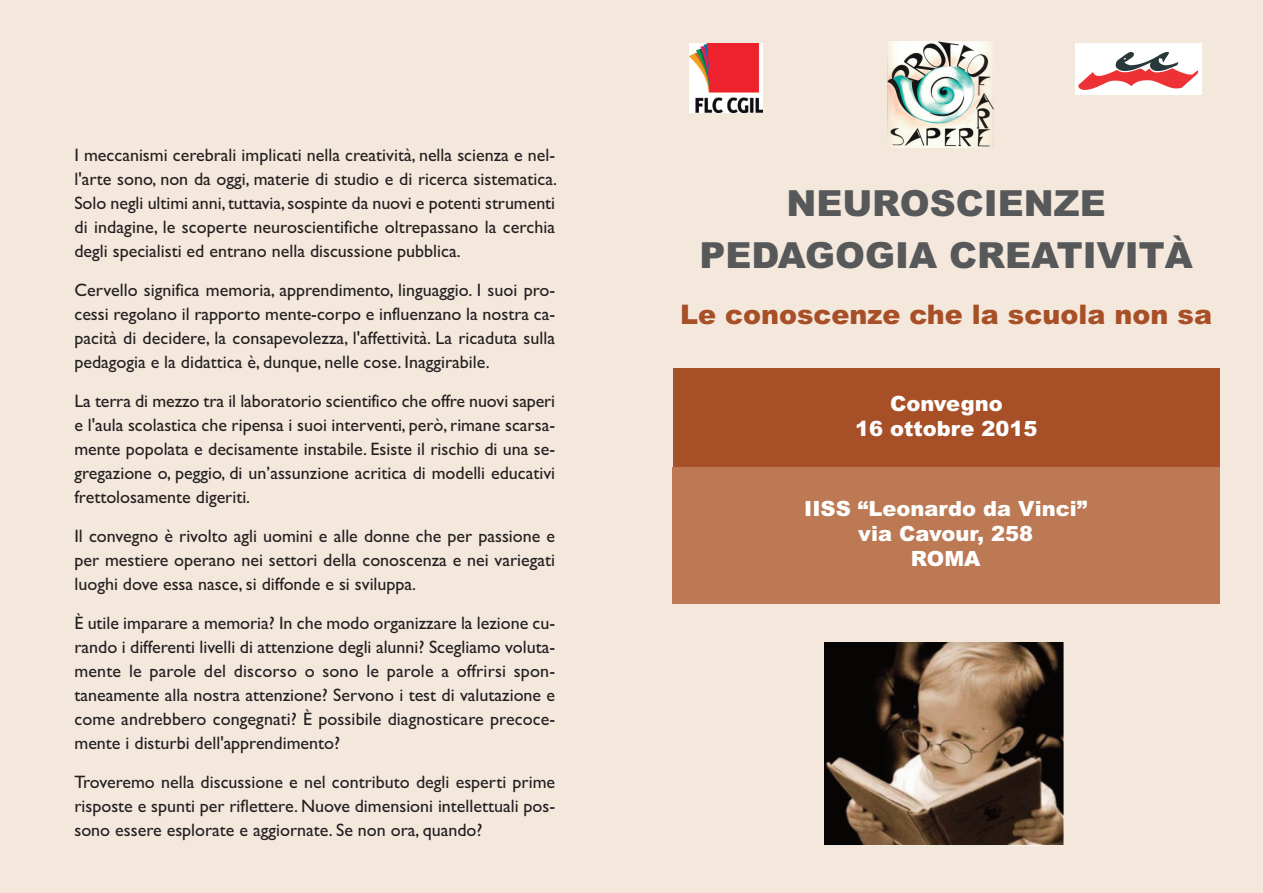
<style>
.page{position:relative;width:1263px;height:893px;background:#f4e8dd}
.page>*{position:absolute;margin:0;border:0;box-sizing:border-box;transform-origin:0 0}
.t1{font:900 36px/52.5px "Arial";color:#57585a;text-align:center}
.t2{font:900 27px "Arial";color:#a74f26}
.t3{font:900 21px/25.2px "Arial";color:#fff;text-align:center}
.t4{font:18px/24px "Gill Sans";color:#231f20;text-align:justify}
</style>
<div class="page">
<div style="left:673px;top:368px;width:546px;height:101px;background:#a74f26"></div>
<img style="left:689px;top:44px;width:74px;height:68px">
<img style="left:888px;top:41px;width:106px;height:106px">
<img style="left:1075px;top:44px;width:126px;height:51px">
<img style="left:824px;top:642px;width:239px;height:203px">
<div style="left:672px;top:467px;width:547px;height:137px;background:#bc7953"></div>
<p class="t4" style="left:74px;top:143px;width:484px">I meccanismi cerebrali implicati nella creatività, nella scienza e nel&shy;l'arte sono, non da oggi, materie di studio e di ricerca sistematica.<br>Solo negli ultimi anni,tuttavia,sospinte da nuovi e potenti strumenti di indagine, le scoperte neuroscientifiche oltrepassano la cerchia degli specialisti ed entrano nella discussione pubblica.</p>
<p class="t4" style="left:74px;top:278px;width:482px">Cervello significa memoria, apprendimento, linguaggio. I suoi pro&shy;cessi regolano il rapporto mente-corpo e influenzano la nostra ca&shy;pacità di decidere, la consapevolezza, l'affettività. La ricaduta sulla pedagogia e la didattica è, dunque, nelle cose. Inaggirabile.</p>
<p class="t4" style="left:74px;top:389px;width:482px">La terra di mezzo tra il laboratorio scientifico che offre nuovi saperi e l'aula scolastica che ripensa i suoi interventi, però, rimane scarsa&shy;mente popolata e decisamente instabile. Esiste il rischio di una se&shy;gregazione o, peggio, di un’assunzione acritica di modelli educativi frettolosamente digeriti.</p>
<p class="t4" style="left:74px;top:524px;width:482px">Il convegno è rivolto agli uomini e alle donne che per passione e per mestiere operano nei settori della conoscenza e nei variegati luoghi dove essa nasce, si diffonde e si sviluppa.</p>
<p class="t4" style="left:74px;top:611px;width:482px">È utile imparare a memoria? In che modo organizzare la lezione cu&shy;rando i differenti livelli di attenzione degli alunni? Scegliamo voluta&shy;mente le parole del discorso o sono le parole a offrirsi spon&shy;taneamente alla nostra attenzione? Servono i test di valutazione e come andrebbero congegnati? È possibile diagnosticare precoce&shy;mente i disturbi dell'apprendimento?</p>
<p class="t4" style="left:74px;top:770px;width:482px">Troveremo nella discussione e nel contributo degli esperti prime risposte e spunti per riflettere. Nuove dimensioni intellettuali pos&shy;sono essere esplorate e aggiornate. Se non ora, quando?</p>
<h1 class="t1" style="left:699px;top:177px;width:495px">NEUROSCIENZE<br>PEDAGOGIA CREATIVITÀ</h1>
<h2 class="t2" style="left:680px;top:299px;width:533px">Le conoscenze che la scuola non sa</h2>
<p class="t3" style="left:855px;top:391px;width:184px">Convegno<br>16 ottobre 2015</p>
<p class="t3" style="left:804px;top:496px;width:285px">IISS “Leonardo da Vinci” via Cavour, 258<br>ROMA</p>
</div>
